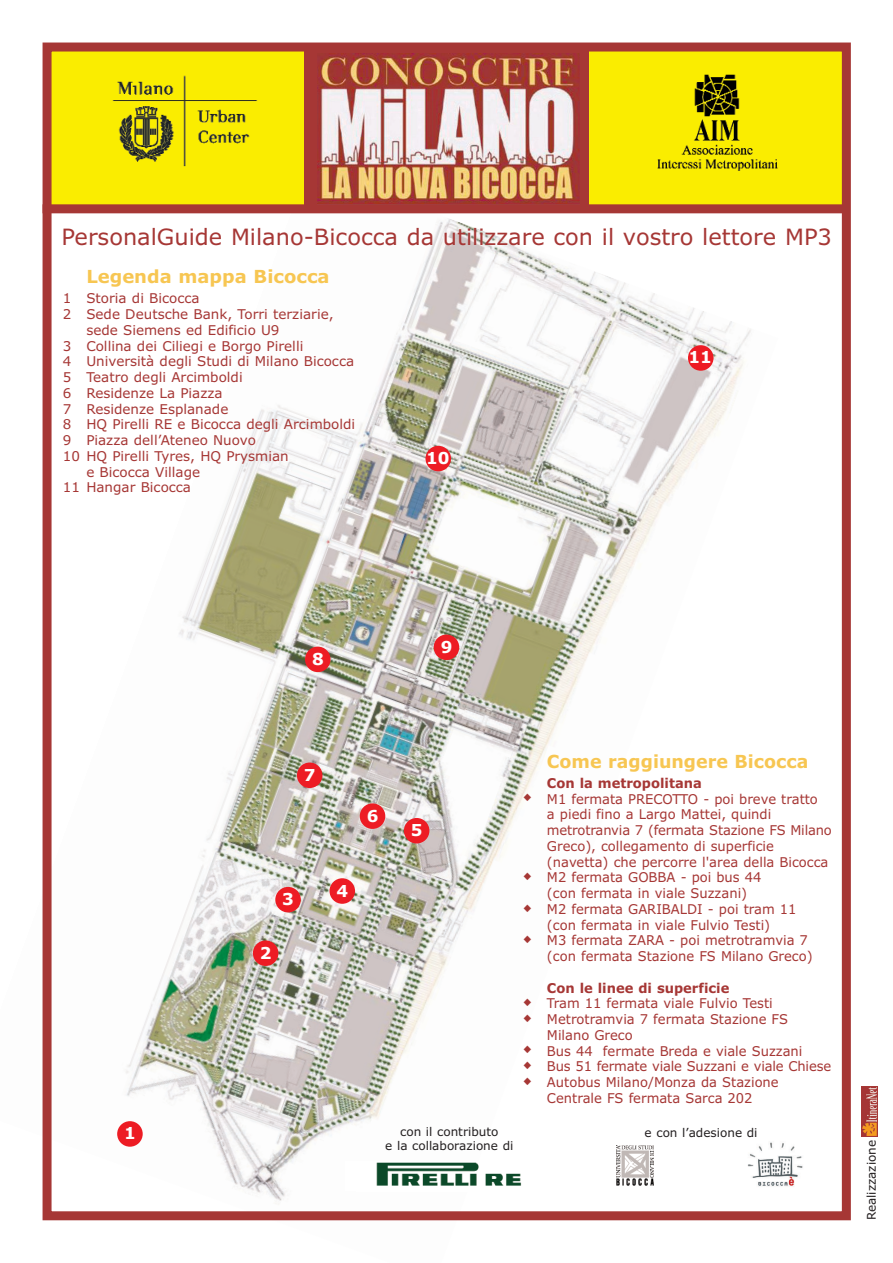
<style>
.page{position:relative;width:893px;height:1263px;background:#fff}
.page>*{position:absolute;margin:0;border:0;box-sizing:border-box;transform-origin:0 0}
.t1{font:22.5px "Verdana";color:#a63735}
.t2{font:700 18px "Verdana";color:#f7c652}
.t3{font:700 16.5px "Verdana";color:#fff}
.t4{font:13.5px/15.8px "Verdana";color:#a63735}
.t5{font:700 13.5px "Verdana";color:#a63735}
.t6{font:12px/13.5px "Verdana";color:#231f20;text-align:center}
</style>
<div class="page">
<img style="left:42px;top:166px;width:736px;height:1055px">
<div style="left:48px;top:49px;width:797px;height:164px;background:#a63735"></div>
<img style="left:317px;top:54px;width:263px;height:150px">
<img style="left:53px;top:53px;width:250px;height:151px">
<img style="left:589px;top:53px;width:251px;height:151px">
<div style="left:688px;top:345px;width:25px;height:26px;background:#ed1c24;border-radius:50%"></div>
<div style="left:425px;top:446px;width:26px;height:25px;background:#ed1c24;border-radius:50%"></div>
<div style="left:433px;top:635px;width:26px;height:25px;background:#ed1c24;border-radius:50%"></div>
<div style="left:305px;top:647px;width:25px;height:25px;background:#ed1c24;border-radius:50%"></div>
<div style="left:297px;top:763px;width:25px;height:25px;background:#ed1c24;border-radius:50%"></div>
<div style="left:360px;top:803px;width:25px;height:26px;background:#ed1c24;border-radius:50%"></div>
<div style="left:404px;top:818px;width:25px;height:25px;background:#ed1c24;border-radius:50%"></div>
<div style="left:329px;top:878px;width:26px;height:26px;background:#ed1c24;border-radius:50%"></div>
<div style="left:275px;top:887px;width:26px;height:25px;background:#ed1c24;border-radius:50%"></div>
<div style="left:253px;top:940px;width:25px;height:26px;background:#ed1c24;border-radius:50%"></div>
<div style="left:117px;top:1121px;width:26px;height:26px;background:#ed1c24;border-radius:50%"></div>
<div style="left:861px;top:1086px;width:16px;height:51px;background:#a63735"></div>
<img style="left:862px;top:1088px;width:14px;height:48px">
<div style="left:345px;top:1161px;width:209px;height:30px;background:#fff"></div>
<img style="left:376px;top:1162px;width:146px;height:24px">
<div style="left:591px;top:1141px;width:87px;height:51px;background:#fff"></div>
<img style="left:616px;top:1146px;width:37px;height:40px">
<div style="left:716px;top:1139px;width:111px;height:50px;background:#fff"></div>
<img style="left:747px;top:1142px;width:56px;height:45px">
<div style="left:43px;top:43px;width:807px;height:1177px;border:9px solid #a63735"></div>
<h1 class="t1" style="left:62px;top:228px;width:771px">PersonalGuide Milano-Bicocca da utilizzare con il vostro lettore MP3</h1>
<h2 class="t2" style="left:86px;top:270px;width:245px">Legenda mappa Bicocca</h2>
<p class="t4" style="left:63px;top:292px;width:138px">1 Storia di Bicocca</p>
<p class="t4" style="left:63px;top:308px;width:272px">2 Sede Deutsche Bank, Torri terziarie,</p>
<p class="t4" style="left:86px;top:323px;width:195px">sede Siemens ed Edificio U9</p>
<p class="t4" style="left:63px;top:339px;width:242px">3 Collina dei Ciliegi e Borgo Pirelli</p>
<p class="t4" style="left:63px;top:355px;width:293px">4 Università degli Studi di Milano Bicocca</p>
<p class="t4" style="left:63px;top:371px;width:181px">5 Teatro degli Arcimboldi</p>
<p class="t4" style="left:63px;top:386px;width:161px">6 Residenze La Piazza</p>
<p class="t4" style="left:63px;top:402px;width:167px">7 Residenze Esplanade</p>
<p class="t4" style="left:63px;top:418px;width:294px">8 HQ Pirelli RE e Bicocca degli Arcimboldi</p>
<p class="t4" style="left:63px;top:434px;width:194px">9 Piazza dell’Ateneo Nuovo</p>
<p class="t4" style="left:63px;top:449px;width:227px">10 HQ Pirelli Tyres, HQ Prysmian</p>
<p class="t4" style="left:86px;top:465px;width:115px">e Bicocca Village</p>
<p class="t4" style="left:63px;top:481px;width:130px">11 Hangar Bicocca</p>
<p class="t3" style="left:426px;top:452px;width:25px">10</p>
<p class="t3" style="left:688px;top:351px;width:25px">11</p>
<p class="t3" style="left:124px;top:1127px;width:13px">1</p>
<p class="t3" style="left:312px;top:652px;width:13px">8</p>
<p class="t3" style="left:441px;top:640px;width:13px">9</p>
<p class="t3" style="left:304px;top:768px;width:13px">7</p>
<p class="t3" style="left:282px;top:893px;width:13px">3</p>
<p class="t3" style="left:260px;top:946px;width:13px">2</p>
<p class="t3" style="left:336px;top:884px;width:13px">4</p>
<p class="t3" style="left:367px;top:809px;width:13px">6</p>
<p class="t3" style="left:411px;top:824px;width:13px">5</p>
<h2 class="t2" style="left:547px;top:754px;width:263px">Come raggiungere Bicocca</h2>
<p class="t5" style="left:547px;top:777px;width:156px">Con la metropolitana</p>
<p class="t4" style="left:547px;top:792px;width:286px;text-indent:-23px">◆ M1 fermata PRECOTTO - poi breve tratto<br>a piedi fino a Largo Mattei, quindi metrotranvia 7 (fermata Stazione FS Milano Greco), collegamento di superficie (navetta) che percorre l'area della Bicocca</p>
<p class="t4" style="left:547px;top:871px;width:216px;text-indent:-23px">◆ M2 fermata GOBBA - poi bus 44 (con fermata in viale Suzzani)</p>
<p class="t4" style="left:523px;top:902px;width:274px;text-align:center">◆ M2 fermata GARIBALDI - poi tram 11 (con fermata in viale Fulvio Testi)</p>
<p class="t4" style="left:547px;top:934px;width:267px;text-indent:-23px">◆ M3 fermata ZARA - poi metrotramvia 7 (con fermata Stazione FS Milano Greco)</p>
<p class="t5" style="left:547px;top:982px;width:184px">Con le linee di superficie</p>
<p class="t4" style="left:523px;top:997px;width:251px">◆ Tram 11 fermata viale Fulvio Testi</p>
<p class="t4" style="left:547px;top:1012px;width:242px;text-indent:-23px">◆ Metrotramvia 7 fermata Stazione FS<br>Milano Greco</p>
<p class="t4" style="left:523px;top:1044px;width:280px">◆ Bus 44 fermate Breda e viale Suzzani</p>
<p class="t4" style="left:523px;top:1060px;width:309px">◆ Bus 51 fermate viale Suzzani e viale Chiese</p>
<p class="t4" style="left:523px;top:1075px;width:256px;text-align:center">◆ Autobus Milano/Monza da Stazione<br>Centrale FS fermata Sarca 202</p>
<p class="t6" style="left:385px;top:1126px;width:130px">con il contributo<br>e la collaborazione di</p>
<p class="t6" style="left:644px;top:1126px;width:114px">e con l’adesione di</p>
<p class="t6" style="left:865px;top:1220px;width:82px;rotate:-90deg">Realizzazione</p>
</div>
